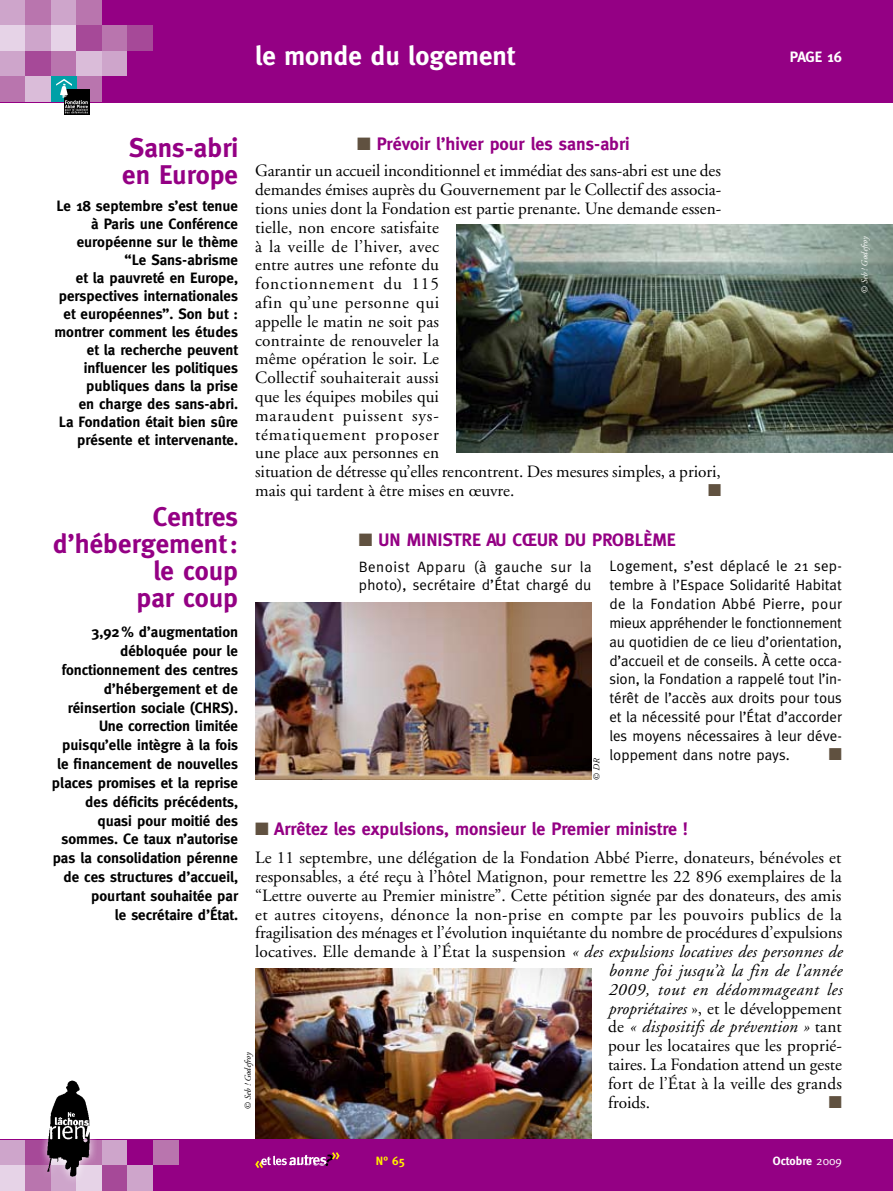
<style>
.page{position:relative;width:893px;height:1191px;background:#fff}
.page>*{position:absolute;margin:0;border:0;box-sizing:border-box;transform-origin:0 0}
.t1{font:700 27px/27px "Meta";color:#940084}
.t2{font:700 27px "Meta";color:#fff}
.t3{font:700 18px "Meta";color:#940084}
.t4{font:17.25px/18.8px "Adobe Garamond";letter-spacing:.005em;color:#000}
.t5{font:italic 17.25px "Adobe Garamond";letter-spacing:.02em;color:#000}
.t6{font:17.25px "Adobe Garamond";letter-spacing:.025em;color:#000}
.t7{font:17.25px "Zapf Dingbats ITC";color:#605140}
.t8{font:700 15px/18.8px "Meta";color:#000;text-align:right}
.t9{font:15px/18.8px "Meta";color:#000}
.t10{font:700 15px "Meta";letter-spacing:-.01em;color:#fff}
.t11{font:700 12px "Meta";color:#fff}
.t12{font:700 12px "Meta";color:#ffed00}
.t13{font:italic 9px "Adobe Garamond";color:#000}
.t14{font:italic 9px "Adobe Garamond";color:#fff}
.s1{color:#605140}
.s2{font-style:italic}
.s3{font-style:normal}
.s4{font-weight:400}
</style>
<div class="page">
<img style="left:255px;top:968px;width:336px;height:172px">
<div style="left:0;top:1140px;width:893px;height:51px;background:#940084"></div>
<div style="left:0;top:1140px;width:26px;height:25px;background:#cea5cb"></div>
<div style="left:26px;top:1140px;width:25px;height:25px;background:#a64998"></div>
<div style="left:77px;top:1140px;width:25px;height:25px;background:#b975ae"></div>
<div style="left:102px;top:1140px;width:26px;height:25px;background:#cea5cb"></div>
<div style="left:0;top:1165px;width:26px;height:26px;background:#e6d3e7"></div>
<div style="left:26px;top:1165px;width:25px;height:26px;background:#b975ae"></div>
<div style="left:51px;top:1165px;width:26px;height:26px;background:#cea5cb"></div>
<div style="left:77px;top:1165px;width:25px;height:26px;background:#e6d3e7"></div>
<div style="left:102px;top:1165px;width:26px;height:26px;background:#a64998"></div>
<div style="left:128px;top:1165px;width:25px;height:26px;background:#cea5cb"></div>
<div style="left:153px;top:1140px;width:26px;height:25px;background:#b975ae"></div>
<div style="left:0;top:0;width:893px;height:102px;background:#940084"></div>
<div style="left:0;top:0;width:26px;height:26px;background:#cea5cb"></div>
<div style="left:26px;top:0;width:25px;height:26px;background:#b975ae"></div>
<div style="left:51px;top:0;width:26px;height:26px;background:#cea5cb"></div>
<div style="left:77px;top:0;width:25px;height:26px;background:#b975ae"></div>
<div style="left:0;top:26px;width:26px;height:25px;background:#e6d3e7"></div>
<div style="left:26px;top:26px;width:25px;height:25px;background:#cea5cb"></div>
<div style="left:51px;top:26px;width:26px;height:25px;background:#e6d3e7"></div>
<div style="left:77px;top:26px;width:25px;height:25px;background:#a64998"></div>
<div style="left:102px;top:26px;width:26px;height:25px;background:#b975ae"></div>
<div style="left:128px;top:26px;width:25px;height:25px;background:#a64998"></div>
<div style="left:0;top:51px;width:26px;height:26px;background:#cea5cb"></div>
<div style="left:26px;top:51px;width:25px;height:26px;background:#a64998"></div>
<div style="left:51px;top:51px;width:26px;height:26px;background:#b975ae"></div>
<div style="left:77px;top:51px;width:25px;height:26px;background:#dabcd9"></div>
<div style="left:102px;top:51px;width:26px;height:26px;background:#cea5cb"></div>
<div style="left:0;top:77px;width:26px;height:25px;background:#b975ae"></div>
<div style="left:26px;top:77px;width:25px;height:25px;background:#dabcd9"></div>
<div style="left:77px;top:77px;width:25px;height:25px;background:#b975ae"></div>
<div style="left:51px;top:77px;width:26px;height:25px;background:#00a0a7"></div>
<svg style="left:64px;top:89px;width:25px;height:26px"></svg>
<svg style="left:56px;top:79px;width:32px;height:34px"></svg>
<svg style="left:255px;top:1152px;width:85px;height:16px"></svg>
<svg style="left:38px;top:1139px;width:59px;height:45px"></svg>
<img style="left:43px;top:1080px;width:48px;height:98px">
<img style="left:456px;top:224px;width:437px;height:228px">
<img style="left:255px;top:602px;width:336px;height:177px">
<h1 class="t2" style="left:255px;top:40px;width:262px">le monde du logement</h1>
<p class="t10" style="left:790px;top:48px;width:54px">page 16</p>
<h1 class="t1" style="left:122px;top:134px;width:117px">Sans-abri en Europe</h1>
<p class="t8" style="left:54px;top:197px;width:185px;line-height:18px">Le 18 septembre s’est tenue à Paris une Conférence européenne sur le thème “Le Sans-abrisme<br>et la pauvreté en Europe, perspectives internationales et européennes”. Son but : montrer comment les études et la recherche peuvent influencer les politiques publiques dans la prise<br>en charge des sans-abri.<br>La Fondation était bien sûre présente et intervenante.</p>
<p class="t3" style="left:357px;top:133px;width:274px"><span class="s1">■</span> Prévoir l’hiver pour les sans-abri</p>
<p class="t4" style="left:255px;top:162px;width:468px">Garantir un accueil inconditionnel et immédiat des sans-abri est une des demandes émises auprès du Gouvernement par le Collectif des associa&shy;tions unies dont la Fondation est partie prenante. Une demande essen&shy;tielle, non encore satisfaite<br>à la veille de l’hiver, avec<br>entre autres une refonte du<br>fonctionnement du 115<br>afin qu’une personne qui<br>appelle le matin ne soit pas<br>contrainte de renouveler la<br>même opération le soir. Le<br>Collectif souhaiterait aussi<br>que les équipes mobiles qui<br>maraudent puissent sys-<br>tématiquement proposer<br>une place aux personnes en<br>situation de détresse qu’elles rencontrent. Des mesures simples, a priori, mais qui tardent à être mises en œuvre.</p>
<p class="t7" style="left:708px;top:482px;width:15px">■</p>
<h1 class="t1" style="left:53px;top:503px;width:187px;text-align:right">Centres d’hébergement: le coup<br>par coup</h1>
<p class="t8" style="left:52px;top:622px;width:188px">3,92% d’augmentation débloquée pour le fonctionnement des centres d’hébergement et de réinsertion sociale (CHRS).<br>Une correction limitée puisqu’elle intègre à la fois le financement de nouvelles places promises et la reprise des déficits précédents, quasi pour moitié des sommes. Ce taux n’autorise pas la consolidation pérenne de ces structures d’accueil, pourtant souhaitée par<br>le secrétaire d’État.</p>
<p class="t3" style="left:359px;top:529px;width:318px"><span class="s1">■</span> un ministre au cœur du problème</p>
<p class="t9" style="left:359px;top:557px;width:234px">Benoist Apparu (à gauche sur la photo), secrétaire d’État chargé du</p>
<p class="t9" style="left:609px;top:557px;width:234px;text-align:justify">Logement, s’est déplacé le 21 sep&shy;tembre à l’Espace Solidarité Habitat de la Fondation Abbé Pierre, pour mieux appréhender le fonctionnement au quotidien de ce lieu d’orientation, d’accueil et de conseils. à cette occa&shy;sion, la Fondation a rappelé tout l’in&shy;térêt de l’accès aux droits pour tous et la nécessité pour l’état d’accorder les moyens nécessaires à leur déve&shy;loppement dans notre pays.</p>
<p class="t7" style="left:829px;top:745px;width:15px">■</p>
<p class="t13" style="left:592px;top:780px;width:24px;rotate:-90deg">© DR</p>
<p class="t3" style="left:255px;top:818px;width:434px"><span class="s1">■</span> Arrêtez les expulsions, monsieur le Premier ministre !</p>
<p class="t4" style="left:255px;top:848px;width:588px">Le 11 septembre, une délégation de la Fondation Abbé Pierre, donateurs, bénévoles et</p>
<p class="t4" style="left:255px;top:867px;width:588px">responsables, a été reçu à l’hôtel Matignon, pour remettre les 22 896 exemplaires de la</p>
<p class="t4" style="left:255px;top:886px;width:588px">“Lettre ouverte au Premier ministre”. Cette pétition signée par des donateurs, des amis</p>
<p class="t6" style="left:255px;top:905px;width:588px">et autres citoyens, dénonce la non-prise en compte par les pouvoirs publics de la</p>
<p class="t4" style="left:255px;top:924px;width:589px">fragilisation des ménages et l’évolution inquiétante du nombre de procédures d’expulsions</p>
<p class="t4" style="left:255px;top:942px;width:588px">locatives. Elle demande à l’État la suspension <span class="s2">« des expulsions locatives des personnes de</span></p>
<p class="t5" style="left:608px;top:961px;width:235px">bonne foi jusqu’à la fin de l’année</p>
<p class="t5" style="left:608px;top:980px;width:235px">2009, tout en dédommageant les</p>
<p class="t4" style="left:608px;top:999px;width:235px"><span class="s2">propriétaires</span> », et le développement</p>
<p class="t5" style="left:608px;top:1017px;width:235px"><span class="s3">de</span> « dispositifs de prévention » <span class="s3">tant</span></p>
<p class="t4" style="left:608px;top:1036px;width:236px">pour les locataires que les proprié-</p>
<p class="t4" style="left:608px;top:1055px;width:235px">taires. La Fondation attend un geste</p>
<p class="t4" style="left:608px;top:1074px;width:235px">fort de l’état à la veille des grands</p>
<p class="t4" style="left:608px;top:1093px;width:44px">froids.</p>
<p class="t7" style="left:829px;top:1093px;width:15px">■</p>
<p class="t13" style="left:243px;top:1109px;width:59px;rotate:-90deg">© Seb ! Godefroy</p>
<p class="t14" style="left:860px;top:294px;width:59px;rotate:-90deg">© Seb ! Godefroy</p>
<p class="t12" style="left:376px;top:1154px;width:31px">N° 65</p>
<p class="t11" style="left:773px;top:1154px;width:71px">Octobre <span class="s4">2009</span></p>
</div>
